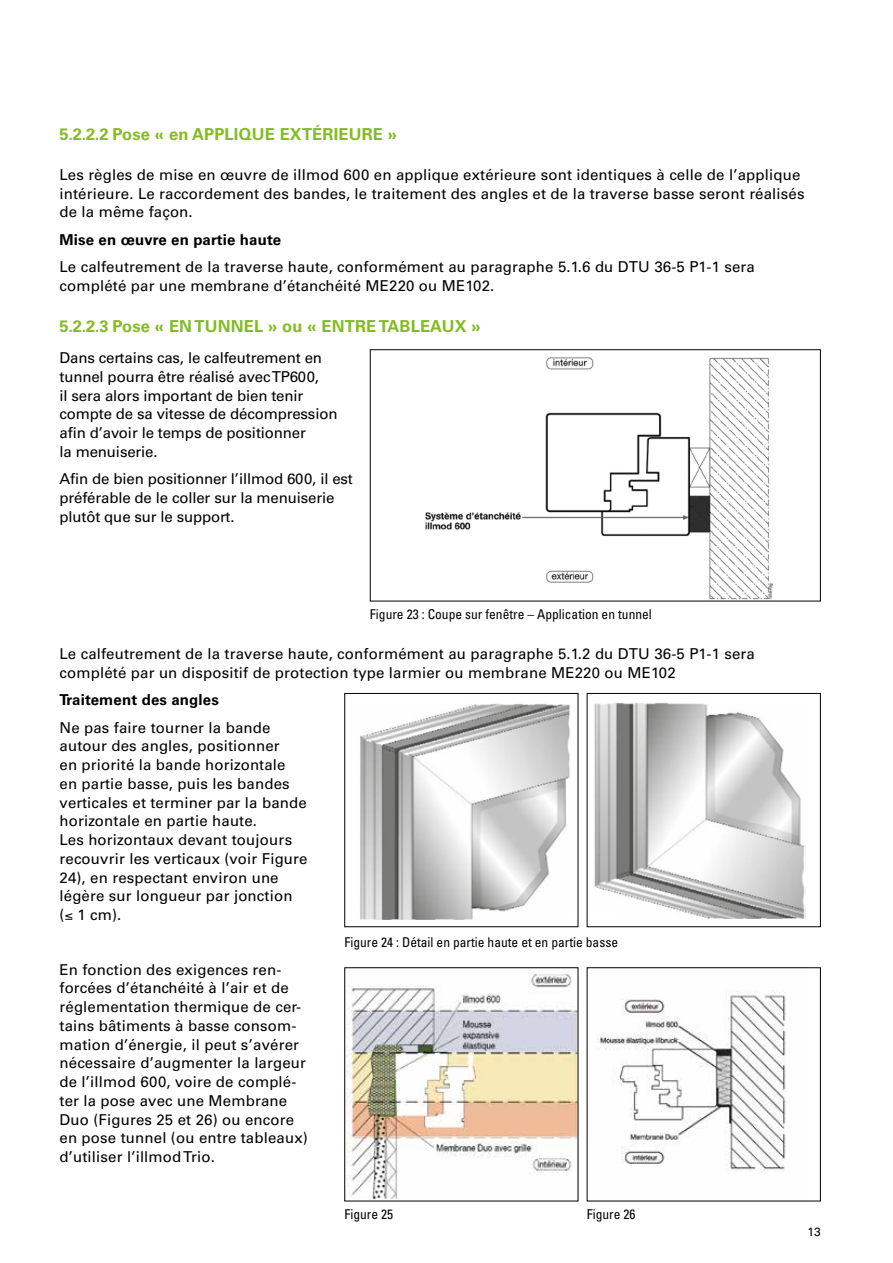
<style>
.page{position:relative;width:893px;height:1263px;background:#fff}
.page>*{position:absolute;margin:0;border:0;box-sizing:border-box;transform-origin:0 0}
.t1{font:700 16.5px "Univers";letter-spacing:.01em;color:#83bb26}
.t2{font:15px/18.8px "Univers";letter-spacing:.01em;color:#000}
.t3{font:15px/18.8px "Univers";letter-spacing:-.01em;color:#000}
.t4{font:700 15px "Univers";letter-spacing:.01em;color:#000}
.t5{font:condensed 13.5px "Univers";color:#000}
.t6{font:12px "Univers";color:#000}
</style>
<div class="page">
<img style="left:425px;top:357px;width:348px;height:242px">
<div style="left:370px;top:349px;width:451px;height:252px;border:1px solid #000"></div>
<img style="left:347px;top:969px;width:229px;height:230px">
<img style="left:597px;top:990px;width:189px;height:181px">
<img style="left:360px;top:704px;width:210px;height:215px">
<img style="left:594px;top:702px;width:211px;height:217px">
<div style="left:587px;top:693px;width:234px;height:234px;border:1px solid #000"></div>
<p class="t1" style="left:60px;top:124px;width:339px">5.2.2.2 Pose « en APPLIQUE EXTÉRIEURE »</p>
<p class="t2" style="left:60px;top:165px;width:746px">Les règles de mise en œuvre de illmod 600 en applique extérieure sont identiques à celle de l’applique intérieure. Le raccordement des bandes, le traitement des angles et de la traverse basse seront réalisés de la même façon.</p>
<p class="t4" style="left:60px;top:231px;width:223px">Mise en œuvre en partie haute</p>
<p class="t2" style="left:60px;top:257px;width:697px">Le calfeutrement de la traverse haute, conformément au paragraphe 5.1.6 du DTU 36-5 P1-1 sera complété par une membrane d’étanchéité ME220 ou ME102.</p>
<p class="t1" style="left:60px;top:316px;width:423px">5.2.2.3 Pose « EN TUNNEL » ou « ENTRE TABLEAUX »</p>
<p class="t3" style="left:60px;top:348px;width:279px">Dans certains cas, le calfeutrement en tunnel pourra être réalisé avec TP600,<br>il sera alors important de bien tenir compte de sa vitesse de décompression afin d’avoir le temps de positionner<br>la menuiserie.</p>
<p class="t3" style="left:60px;top:469px;width:295px">Afin de bien positionner l’illmod 600, il est préférable de le coller sur la menuiserie plutôt que sur le support.</p>
<p class="t5" style="left:370px;top:606px;width:283px">Figure 23 : Coupe sur fenêtre – Application en tunnel</p>
<p class="t2" style="left:60px;top:645px;width:697px">Le calfeutrement de la traverse haute, conformément au paragraphe 5.1.2 du DTU 36-5 P1-1 sera complété par un dispositif de protection type larmier ou membrane ME220 ou ME102</p>
<p class="t4" style="left:60px;top:691px;width:161px">Traitement des angles</p>
<p class="t2" style="left:60px;top:718px;width:250px">Ne pas faire tourner la bande autour des angles, positionner<br>en priorité la bande horizontale<br>en partie basse, puis les bandes verticales et terminer par la bande horizontale en partie haute.<br>Les horizontaux devant toujours recouvrir les verticaux (voir Figure<br>24), en respectant environ une légère sur longueur par jonction (≤ 1 cm).</p>
<p class="t2" style="left:60px;top:960px;width:250px">En fonction des exigences ren&shy;forcées d’étanchéité à l’air et de réglementation thermique de cer&shy;tains bâtiments à basse consom&shy;mation d’énergie, il peut s’avérer nécessaire d’augmenter la largeur de l’illmod 600, voire de complé&shy;ter la pose avec une Membrane<br>Duo (Figures 25 et 26) ou encore en pose tunnel (ou entre tableaux) d’utiliser l’illmod Trio.</p>
<p class="t5" style="left:344px;top:934px;width:275px">Figure 24 : Détail en partie haute et en partie basse</p>
<p class="t5" style="left:344px;top:1206px;width:50px">Figure 25</p>
<p class="t5" style="left:587px;top:1206px;width:50px">Figure 26</p>
<p class="t6" style="left:807px;top:1225px;width:15px">13</p>
</div>
